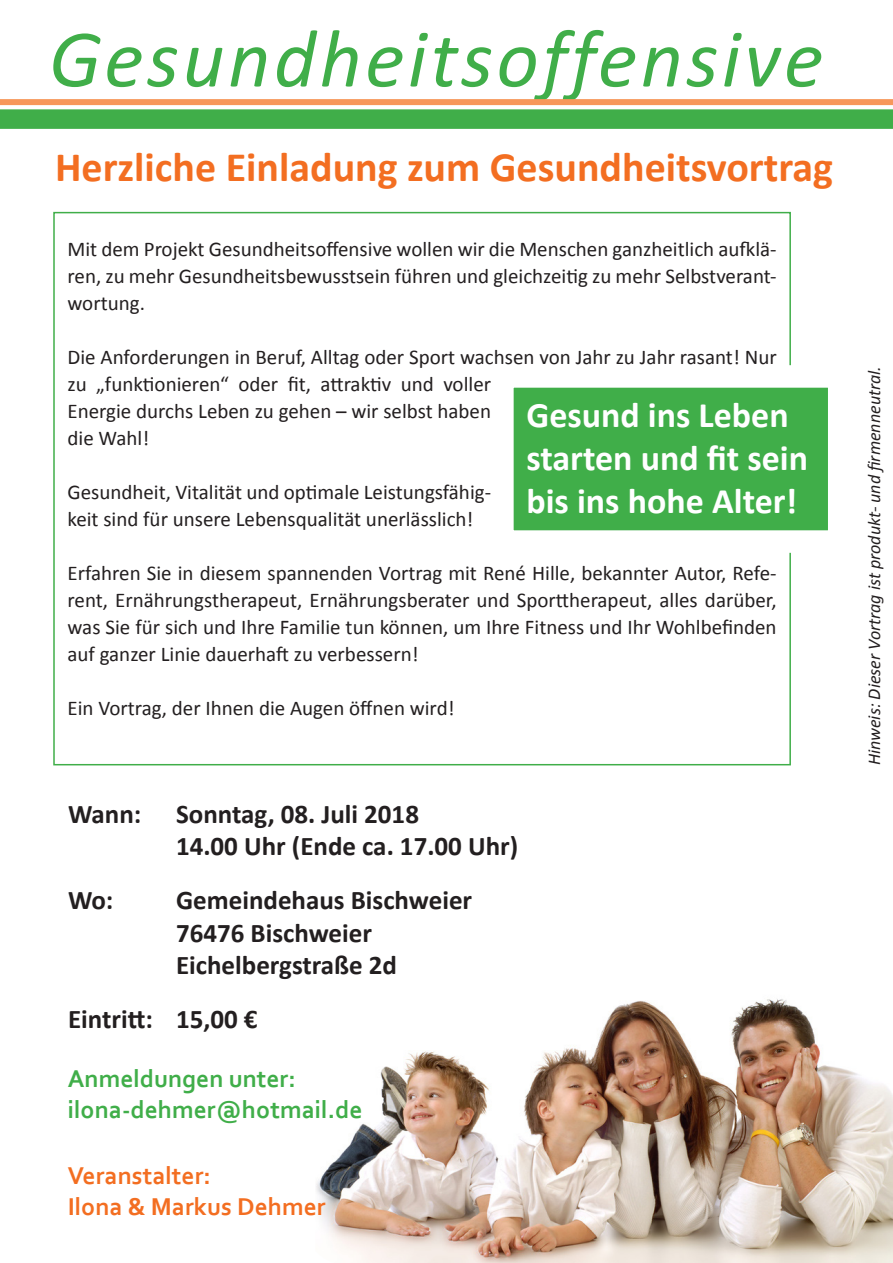
<style>
.page{position:relative;width:893px;height:1263px;background:#fff}
.page>*{position:absolute;margin:0;border:0;box-sizing:border-box;transform-origin:0 0}
.t1{font:italic 82.5px "Calibri";letter-spacing:.04em;color:#40ae49}
.t2{font:700 42px "Calibri";color:#f36e21}
.t3{font:700 36px/43.2px "Calibri";color:#fff}
.t4{font:700 27px "Calibri";color:#231f20}
.t5{font:700 25.5px "Corbel";color:#40ae49}
.t6{font:700 25.5px "Corbel";color:#f36e21}
.t7{font:21px/27px "Calibri";color:#231f20;text-align:justify}
.t8{font:italic 18px "Calibri";color:#231f20}
</style>
<div class="page">
<div style="left:0;top:99px;width:893px;height:6px;background:#f7975a"></div>
<div style="left:0;top:109px;width:893px;height:20px;background:#40ae49"></div>
<div style="left:502px;top:376px;width:337px;height:166px;background:#40ae49"></div>
<div style="left:491px;top:365px;width:359px;height:188px;border:22px solid #fff"></div>
<img style="left:316px;top:999px;width:577px;height:264px">
<svg style="left:316px;top:1054px;width:5px;height:91px"></svg>
<svg style="left:328px;top:1054px;width:36px;height:68px"></svg>
<p class="t1" style="left:49px;top:3px;width:776px">Gesundheitsoffensive</p>
<p class="t2" style="left:55px;top:141px;width:779px">Herzliche Einladung zum Gesundheitsvortrag</p>
<p class="t7" style="left:68px;top:236px;width:711px">Mit dem Projekt Gesundheitsoffensive wollen wir die Menschen ganzheitlich aufklä&shy;ren, zu mehr Gesundheitsbewusstsein führen und gleichzeitig zu mehr Selbstverant&shy;wortung.</p>
<p class="t7" style="left:68px;top:344px;width:711px;text-align:left">Die Anforderungen in Beruf, Alltag oder Sport wachsen von Jahr zu Jahr rasant! Nur zu „funktionieren“ oder fit, attraktiv und voller<br>Energie durchs Leben zu gehen – wir selbst haben<br>die Wahl!</p>
<p class="t7" style="left:68px;top:479px;width:425px">Gesundheit, Vitalität und optimale Leistungsfähig&shy;keit sind für unsere Lebensqualität unerlässlich!</p>
<p class="t7" style="left:68px;top:560px;width:711px">Erfahren Sie in diesem spannenden Vortrag mit René Hille, bekannter Autor, Refe&shy;rent, Ernährungstherapeut, Ernährungsberater und Sporttherapeut, alles darüber, was Sie für sich und Ihre Familie tun können, um Ihre Fitness und Ihr Wohlbefinden auf ganzer Linie dauerhaft zu verbessern!</p>
<p class="t7" style="left:68px;top:695px;width:389px">Ein Vortrag, der Ihnen die Augen öffnen wird!</p>
<p class="t3" style="left:526px;top:393px;width:283px">Gesund ins Leben starten und fit sein bis ins hohe Alter!</p>
<p class="t4" style="left:68px;top:797px;width:75px">Wann:</p>
<p class="t4" style="left:176px;top:797px;width:244px">Sonntag, 08. Juli 2018</p>
<p class="t4" style="left:176px;top:829px;width:344px">14.00 Uhr (Ende ca. 17.00 Uhr)</p>
<p class="t4" style="left:68px;top:883px;width:47px">Wo:</p>
<p class="t4" style="left:176px;top:883px;width:298px">Gemeindehaus Bischweier</p>
<p class="t4" style="left:176px;top:915px;width:197px">76476 Bischweier</p>
<p class="t4" style="left:176px;top:948px;width:222px">Eichelbergstraße 2d</p>
<p class="t4" style="left:68px;top:1002px;width:191px">Eintritt: 15,00 €</p>
<p class="t5" style="left:68px;top:1063px;width:230px">Anmeldungen unter:</p>
<p class="t5" style="left:68px;top:1093px;width:296px">ilona-dehmer@hotmail.de</p>
<p class="t6" style="left:68px;top:1160px;width:145px">Veranstalter:</p>
<p class="t6" style="left:68px;top:1190px;width:259px">Ilona &amp; Markus Dehmer</p>
<p class="t8" style="left:862px;top:765px;width:401px;rotate:-90deg">Hinweis: Dieser Vortrag ist produkt- und firmenneutral.</p>
</div>
